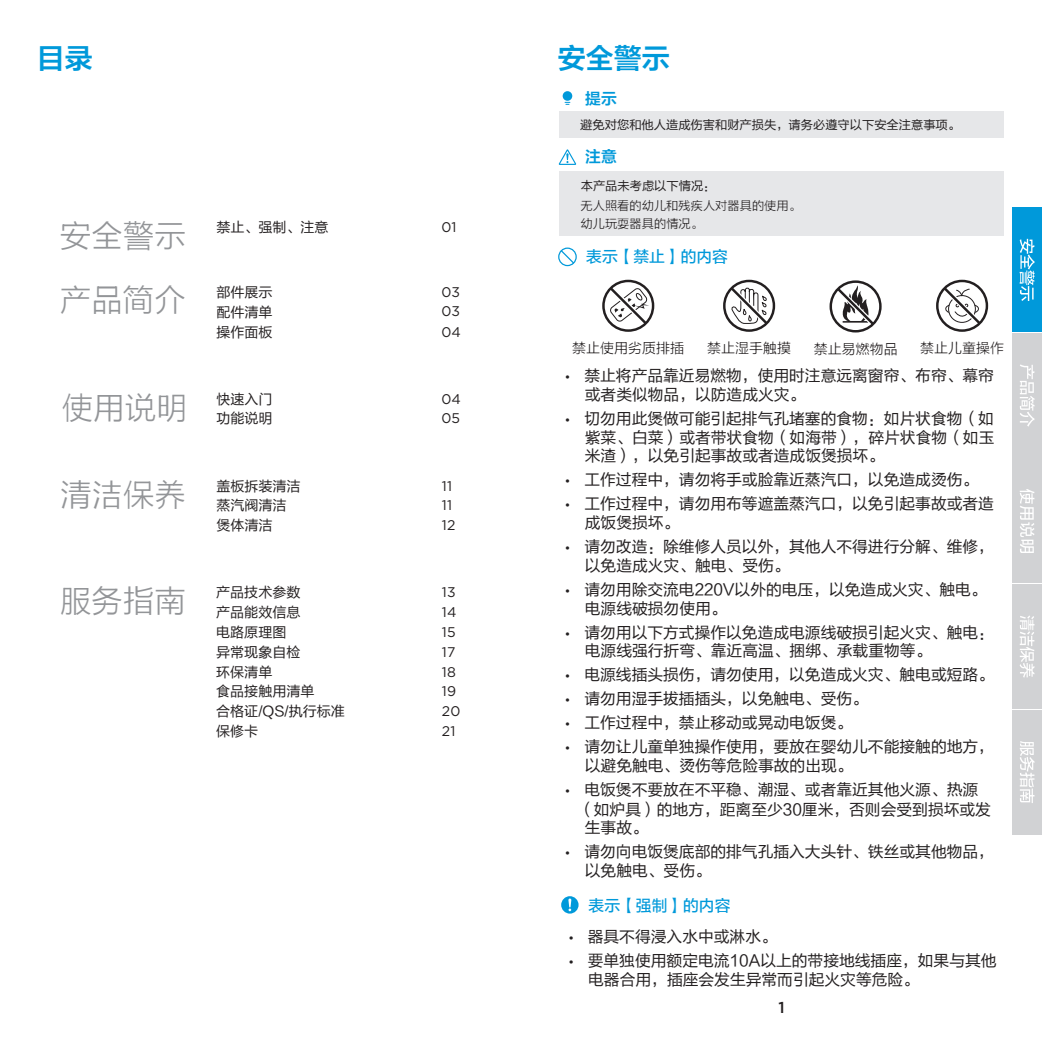
<style>
.page{position:relative;width:1042px;height:1042px;background:#fff}
.page>*{position:absolute;margin:0;border:0;box-sizing:border-box;transform-origin:0 0}
.t1{font:31.5px "FZLTXHK";color:#939598}
.t2{font:28px "FZLTZCHK GBK1 0";color:#0099da}
.t3{font:15.75px/18.9px "FZLTHK GBK1 0";color:#231f20}
.t4{font:15.75px "FZLTZHUNHK GBK1 0";color:#0099da}
.t5{font:15.75px "FZLTZCHK GBK1 0";color:#0099da}
.t6{font:500 15.75px "Gotham";color:#231f20}
.t7{font:14px/19.8px "FZLTHK GBK1 0";color:#231f20}
.t8{font:14px/19.8px "Gotham";color:#231f20}
.t9{font:14px "FZLTXHK";color:#231f20}
.t10{font:12.25px "FZLTHK GBK1 0";color:#231f20}
.t11{font:12.25px/18px "FZLTXHK";color:#231f20}
.s1{font-family:"Gotham";font-weight:500;font-size:11.38px}
</style>
<div class="page">
<svg style="left:559px;top:249px;width:16px;height:16px"></svg>
<div style="left:558px;top:247px;width:19px;height:19px;border:1px solid #0099da;border-radius:50%"></div>
<svg style="left:606px;top:284px;width:44px;height:44px"></svg>
<div style="left:602px;top:280px;width:52px;height:52px;border:2px solid #231f20;border-radius:50%"></div>
<svg style="left:727px;top:284px;width:44px;height:48px"></svg>
<div style="left:723px;top:280px;width:52px;height:52px;border:2px solid #231f20;border-radius:50%"></div>
<svg style="left:940px;top:284px;width:44px;height:44px"></svg>
<div style="left:936px;top:280px;width:52px;height:52px;border:2px solid #231f20;border-radius:50%"></div>
<svg style="left:833px;top:284px;width:44px;height:44px"></svg>
<div style="left:829px;top:280px;width:52px;height:52px;border:2px solid #231f20;border-radius:50%"></div>
<div style="left:561px;top:896px;width:17px;height:17px;background:#0099da;border-radius:50%"></div>
<svg style="left:568px;top:898px;width:3px;height:13px"></svg>
<div style="left:563px;top:91px;width:9px;height:10px;background:#0099da;border-radius:50%"></div>
<svg style="left:564px;top:102px;width:6px;height:3px"></svg>
<div style="left:559px;top:171px;width:445px;height:64px;background:#e6e7e9"></div>
<svg style="left:559px;top:149px;width:17px;height:16px"></svg>
<div style="left:559px;top:111px;width:445px;height:27px;background:#e6e7e9"></div>
<div style="left:1012px;top:333px;width:30px;height:124px;background:#d1d2d4"></div>
<div style="left:1012px;top:459px;width:30px;height:124px;background:#d1d2d4"></div>
<div style="left:1012px;top:584px;width:30px;height:124px;background:#d1d2d4"></div>
<div style="left:1012px;top:710px;width:30px;height:124px;background:#d1d2d4"></div>
<div style="left:1012px;top:208px;width:30px;height:124px;background:#0099da"></div>
<svg style="left:1020px;top:364px;width:14px;height:63px"></svg>
<svg style="left:1020px;top:489px;width:14px;height:64px"></svg>
<svg style="left:1019px;top:239px;width:15px;height:62px"></svg>
<svg style="left:1019px;top:615px;width:15px;height:62px"></svg>
<svg style="left:1020px;top:741px;width:14px;height:62px"></svg>
<h2 class="t2" style="left:37px;top:43px;width:57px">目录</h2>
<h1 class="t1" style="left:60px;top:219px;width:127px">安全警示</h1>
<p class="t7" style="left:216px;top:218px;width:114px">禁止、强制、注意</p>
<p class="t8" style="left:441px;top:217px;width:17px">01</p>
<p class="t7" style="left:216px;top:282px;width:57px;text-align:justify">部件展示配件清单操作面板</p>
<h1 class="t1" style="left:60px;top:283px;width:127px">产品简介</h1>
<p class="t8" style="left:441px;top:282px;width:20px;line-height:19.1px">03<br>03</p>
<p class="t8" style="left:441px;top:321px;width:21px">04</p>
<h1 class="t1" style="left:62px;top:390px;width:127px">使用说明</h1>
<p class="t7" style="left:216px;top:390px;width:57px">快速入门</p>
<p class="t7" style="left:216px;top:409px;width:57px">功能说明</p>
<p class="t8" style="left:441px;top:389px;width:21px;line-height:19.2px">04<br>05</p>
<h1 class="t1" style="left:60px;top:477px;width:127px">清洁保养</h1>
<p class="t8" style="left:442px;top:476px;width:15px;line-height:19.2px">11<br>11<br>12</p>
<p class="t7" style="left:216px;top:477px;width:85px;line-height:19.2px">盖板拆装清洁蒸汽阀清洁煲体清洁</p>
<h1 class="t1" style="left:60px;top:583px;width:127px">服务指南</h1>
<p class="t7" style="left:216px;top:583px;width:130px">产品技术参数<br>产品能效信息<br>电路原理图<br>异常现象自检<br>环保清单<br>食品接触用清单<br>合格证/QS/执行标准保修卡</p>
<p class="t8" style="left:442px;top:582px;width:20px">13<br>14<br>15<br>17<br>18<br>19<br>20<br>21</p>
<h2 class="t2" style="left:558px;top:43px;width:113px">安全警示</h2>
<p class="t5" style="left:585px;top:90px;width:33px">提示</p>
<p class="t10" style="left:580px;top:118px;width:381px">避免对您和他人造成伤害和财产损失，请务必遵守以下安全注意事项。</p>
<p class="t5" style="left:585px;top:148px;width:33px">注意</p>
<p class="t10" style="left:581px;top:179px;width:136px">本产品未考虑以下情况：</p>
<p class="t11" style="left:580px;top:197px;width:222px">无人照看的幼儿和残疾人对器具的使用。幼儿玩耍器具的情况。</p>
<p class="t4" style="left:586px;top:248px;width:143px">表示【禁止】的内容</p>
<p class="t9" style="left:572px;top:340px;width:113px">禁止使用劣质排插</p>
<p class="t9" style="left:707px;top:340px;width:85px">禁止湿手触摸</p>
<p class="t9" style="left:814px;top:341px;width:86px">禁止易燃物品</p>
<p class="t9" style="left:920px;top:340px;width:85px">禁止儿童操作</p>
<p class="t3" style="left:585px;top:366px;width:411px;text-indent:-20px"><span class="s1">•</span> 禁止将产品靠近易燃物，使用时注意远离窗帘、布帘、幕帘或者类似物品，以防造成火灾。</p>
<p class="t3" style="left:585px;top:409px;width:411px;text-align:justify;text-indent:-20px"><span class="s1">•</span> 切勿用此煲做可能引起排气孔堵塞的食物：如片状食物（如紫菜、白菜）或者带状食物（如海带），碎片状食物（如玉米渣），以免引起事故或者造成饭煲损坏。</p>
<p class="t3" style="left:565px;top:471px;width:415px"><span class="s1">•</span> 工作过程中，请勿将手或脸靠近蒸汽口，以免造成烫伤。</p>
<p class="t3" style="left:585px;top:495px;width:411px;text-indent:-20px"><span class="s1">•</span> 工作过程中，请勿用布等遮盖蒸汽口，以免引起事故或者造成饭煲损坏。</p>
<p class="t3" style="left:585px;top:537px;width:411px;text-indent:-20px"><span class="s1">•</span> 请勿改造：除维修人员以外，其他人不得进行分解、维修，以免造成火灾、触电、受伤。</p>
<p class="t3" style="left:585px;top:580px;width:403px;text-indent:-20px"><span class="s1">•</span> 请勿用除交流电220V以外的电压，以免造成火灾、触电。电源线破损勿使用。</p>
<p class="t3" style="left:585px;top:623px;width:411px;text-indent:-20px"><span class="s1">•</span> 请勿用以下方式操作以免造成电源线破损引起火灾、触电：电源线强行折弯、靠近高温、捆绑、承载重物等。</p>
<p class="t3" style="left:565px;top:666px;width:430px"><span class="s1">•</span> 电源线插头损伤，请勿使用，以免造成火灾、触电或短路。</p>
<p class="t3" style="left:565px;top:689px;width:304px"><span class="s1">•</span> 请勿用湿手拔插插头，以免触电、受伤。</p>
<p class="t3" style="left:565px;top:713px;width:289px"><span class="s1">•</span> 工作过程中，禁止移动或晃动电饭煲。</p>
<p class="t3" style="left:585px;top:737px;width:411px;text-indent:-20px"><span class="s1">•</span> 请勿让儿童单独操作使用，要放在婴幼儿不能接触的地方，以避免触电、烫伤等危险事故的出现。</p>
<p class="t3" style="left:565px;top:780px;width:415px"><span class="s1">•</span> 电饭煲不要放在不平稳、潮湿、或者靠近其他火源、热源</p>
<p class="t3" style="left:578px;top:800px;width:414px">（如炉具）的地方，距离至少30厘米，否则会受到损坏或发</p>
<p class="t3" style="left:585px;top:819px;width:64px">生事故。</p>
<p class="t3" style="left:585px;top:843px;width:411px;text-indent:-20px"><span class="s1">•</span> 请勿向电饭煲底部的排气孔插入大头针、铁丝或其他物品，以免触电、受伤。</p>
<p class="t4" style="left:589px;top:896px;width:143px">表示【强制】的内容</p>
<p class="t3" style="left:568px;top:927px;width:210px"><span class="s1">•</span> 器具不得浸入水中或淋水。</p>
<p class="t3" style="left:588px;top:951px;width:410px;text-indent:-20px"><span class="s1">•</span> 要单独使用额定电流10A以上的带接地线插座，如果与其他电器合用，插座会发生异常而引起火灾等危险。</p>
<p class="t6" style="left:778px;top:997px;width:8px">1</p>
</div>
